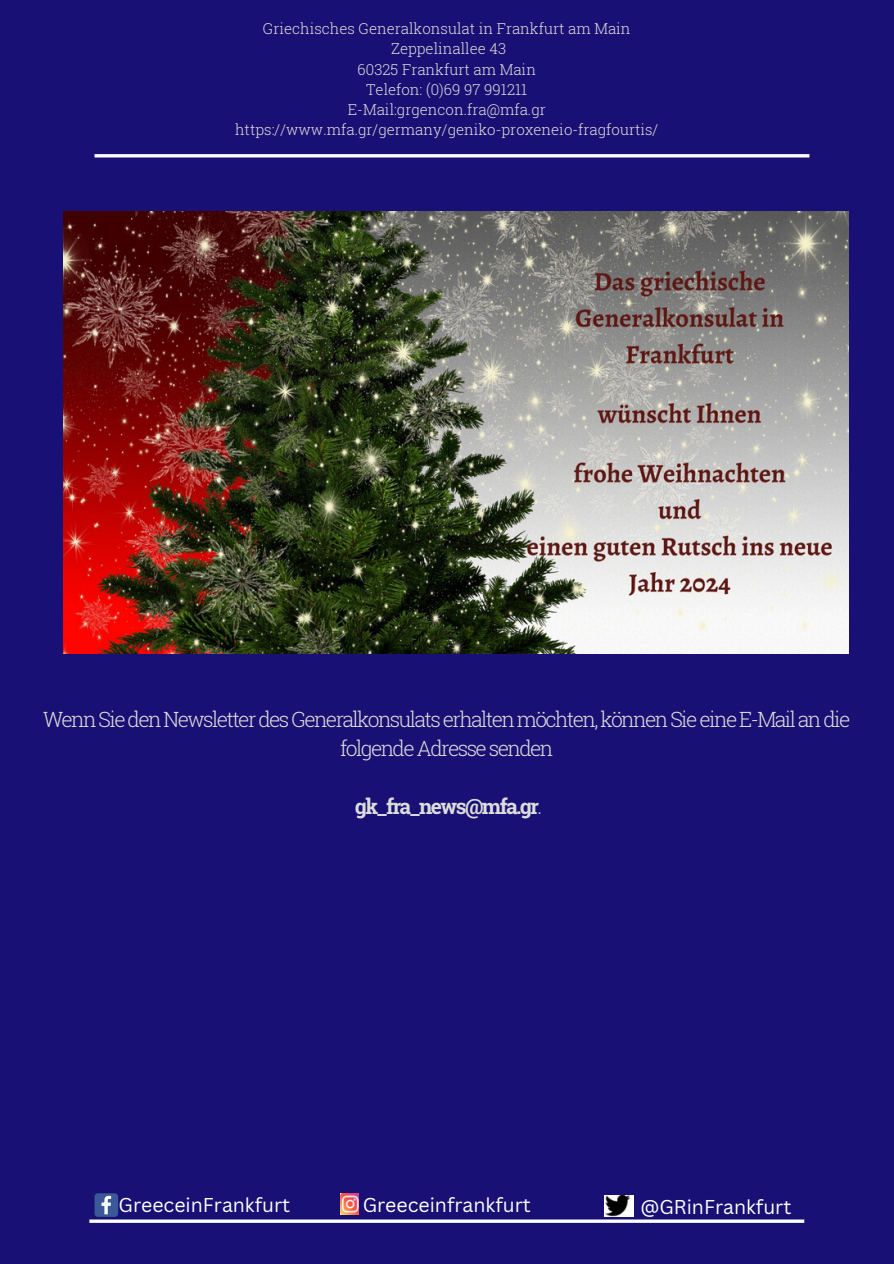
<style>
.page{position:relative;width:894px;height:1264px;background:#fff}
.page>*{position:absolute;margin:0;border:0;box-sizing:border-box;transform-origin:0 0}
.t1{font:300 21px/29.2px "Roboto Slab";letter-spacing:-.075em;color:#dcdddb;text-align:center}
.t2{font:700 21px "Roboto Slab";letter-spacing:-.075em;color:#dcdddb}
.t3{font:19.5px "Canva Sans";color:#fff}
.t4{font:300 15px "Roboto Slab";color:#dcdddb}
.s1{font-weight:300}
</style>
<div class="page">
<div style="left:0;top:0;width:893px;height:1263px;background:#181074"></div>
<svg style="left:94px;top:1193px;width:24px;height:23px"></svg>
<img style="left:340px;top:1193px;width:18px;height:21px">
<img style="left:604px;top:1195px;width:29px;height:21px">
<hr style="left:94px;top:154px;width:715px;height:3px;background:#fff">
<hr style="left:89px;top:1219px;width:715px;height:3px;background:#fff">
<img style="left:64px;top:212px;width:784px;height:441px">
<p class="t4" style="left:263px;top:18px;width:369px">Griechisches Generalkonsulat in Frankfurt am Main</p>
<p class="t4" style="left:391px;top:39px;width:117px">Zeppelinallee 43</p>
<p class="t4" style="left:357px;top:59px;width:180px">60325 Frankfurt am Main</p>
<p class="t4" style="left:366px;top:79px;width:163px">Telefon: (0)69 97 991211</p>
<p class="t4" style="left:348px;top:99px;width:199px">Ε-Μail:grgencon.fra@mfa.gr</p>
<p class="t4" style="left:235px;top:120px;width:424px">https://www.mfa.gr/germany/geniko-proxeneio-fragfourtis/</p>
<p class="t1" style="left:43px;top:703px;width:808px">Wenn Sie den Newsletter des Generalkonsulats erhalten möchten, können Sie eine E-Mail an die folgende Adresse senden</p>
<p class="t2" style="left:355px;top:792px;width:189px">gk_fra_news@mfa.gr<span class="s1">.</span></p>
<p class="t3" style="left:118px;top:1190px;width:173px">GreeceinFrankfurt</p>
<p class="t3" style="left:362px;top:1190px;width:170px">Greeceinfrankfurt</p>
<p class="t3" style="left:640px;top:1193px;width:152px">@GRinFrankfurt</p>
</div>
